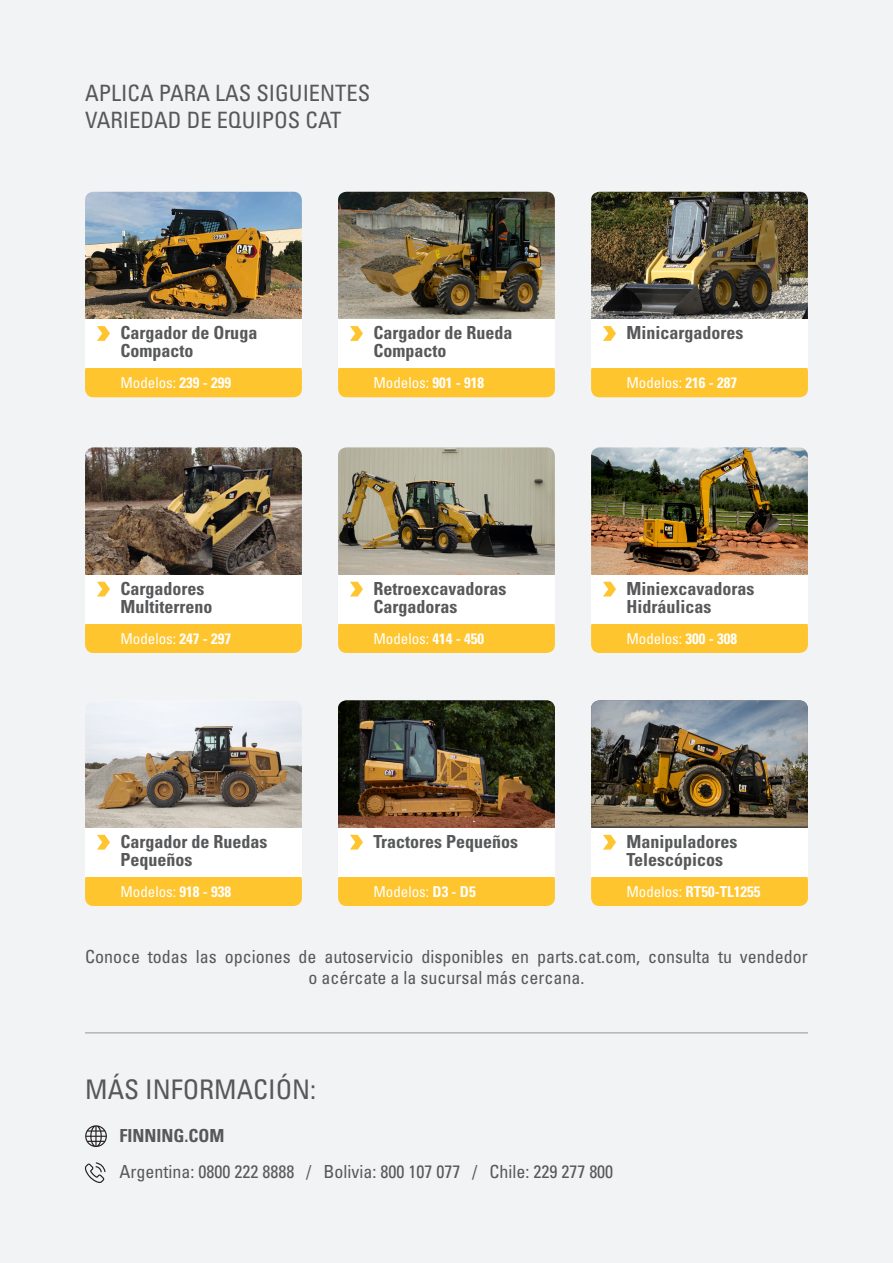
<style>
.page{position:relative;width:893px;height:1263px;background:#f2f3f4}
.page>*{position:absolute;margin:0;border:0;box-sizing:border-box;transform-origin:0 0}
.t1{font:condensed 27px "Univers LT Std";color:#57585a}
.t2{font:condensed 22.5px "Univers LT Std";color:#57585a}
.t3{font:700 condensed 18px/18px "Univers LT Std";color:#57585a}
.t4{font:condensed 18px/21.6px "Univers LT Std";color:#57585a;text-align:center}
.t5{font:condensed 15px "Univers LT Std";color:#fff}
.t6{font:700 condensed 15px "Univers LT Std";color:#fff}
.s1{font-weight:700}
.s2{font-weight:400}
</style>
<div class="page">
<div style="left:85px;top:363px;width:217px;height:34px;background:#ffc52e;border-radius:9px"></div>
<div style="left:85px;top:619px;width:217px;height:34px;background:#ffc52e;border-radius:9px"></div>
<div style="left:85px;top:872px;width:217px;height:34px;background:#ffc52e;border-radius:9px"></div>
<div style="left:338px;top:363px;width:217px;height:34px;background:#ffc52e;border-radius:9px"></div>
<div style="left:338px;top:619px;width:217px;height:34px;background:#ffc52e;border-radius:9px"></div>
<div style="left:338px;top:872px;width:217px;height:34px;background:#ffc52e;border-radius:9px"></div>
<div style="left:591px;top:363px;width:217px;height:34px;background:#ffc52e;border-radius:9px"></div>
<div style="left:591px;top:619px;width:217px;height:34px;background:#ffc52e;border-radius:9px"></div>
<div style="left:591px;top:872px;width:217px;height:34px;background:#ffc52e;border-radius:9px"></div>
<img style="left:85px;top:192px;width:217px;height:127px">
<img style="left:85px;top:447px;width:217px;height:128px">
<img style="left:85px;top:705px;width:217px;height:123px">
<img style="left:338px;top:192px;width:217px;height:127px">
<img style="left:338px;top:447px;width:217px;height:128px">
<img style="left:338px;top:700px;width:217px;height:128px">
<img style="left:591px;top:192px;width:217px;height:127px">
<img style="left:591px;top:447px;width:217px;height:128px">
<img style="left:591px;top:700px;width:217px;height:126px">
<div style="left:85px;top:319px;width:217px;height:49px;background:#fff"></div>
<div style="left:85px;top:575px;width:217px;height:48px;background:#fff"></div>
<div style="left:85px;top:828px;width:217px;height:48px;background:#fff"></div>
<div style="left:338px;top:319px;width:217px;height:49px;background:#fff"></div>
<div style="left:338px;top:575px;width:217px;height:48px;background:#fff"></div>
<div style="left:338px;top:828px;width:217px;height:48px;background:#fff"></div>
<div style="left:591px;top:319px;width:217px;height:49px;background:#fff"></div>
<div style="left:591px;top:575px;width:217px;height:48px;background:#fff"></div>
<div style="left:591px;top:828px;width:217px;height:48px;background:#fff"></div>
<svg style="left:97px;top:326px;width:13px;height:15px"></svg>
<svg style="left:97px;top:582px;width:13px;height:14px"></svg>
<svg style="left:97px;top:835px;width:13px;height:14px"></svg>
<svg style="left:350px;top:326px;width:13px;height:15px"></svg>
<svg style="left:350px;top:582px;width:13px;height:14px"></svg>
<svg style="left:350px;top:835px;width:13px;height:14px"></svg>
<svg style="left:603px;top:326px;width:13px;height:15px"></svg>
<svg style="left:603px;top:582px;width:13px;height:14px"></svg>
<svg style="left:603px;top:835px;width:13px;height:14px"></svg>
<svg style="left:85px;top:1125px;width:22px;height:22px"></svg>
<svg style="left:85px;top:1162px;width:21px;height:21px"></svg>
<hr style="left:85px;top:1032px;width:723px;height:1px;background:#939598">
<p class="t2" style="left:85px;top:79px;width:287px">APLICA PARA LAS SIGUIENTES</p>
<p class="t2" style="left:85px;top:106px;width:258px">VARIEDAD DE EQUIPOS CAT</p>
<p class="t3" style="left:120px;top:324px;width:138px">Cargador de Oruga<br>Compacto</p>
<p class="t3" style="left:373px;top:324px;width:140px">Cargador de Rueda<br>Compacto</p>
<p class="t3" style="left:626px;top:324px;width:118px">Minicargadores</p>
<p class="t5" style="left:120px;top:373px;width:112px">Modelos: <span class="s1">239 - 299</span></p>
<p class="t5" style="left:373px;top:373px;width:112px">Modelos: <span class="s1">901 - 918</span></p>
<p class="t5" style="left:626px;top:373px;width:112px">Modelos: <span class="s1">216 - 287</span></p>
<p class="t3" style="left:120px;top:579px;width:93px">Cargadores<br>Multiterreno</p>
<p class="t3" style="left:373px;top:579px;width:134px">Retroexcavadoras<br>Cargadoras</p>
<p class="t3" style="left:626px;top:579px;width:129px">Miniexcavadoras<br>Hidráulicas</p>
<p class="t5" style="left:120px;top:629px;width:112px">Modelos: <span class="s1">247 - 297</span></p>
<p class="t5" style="left:373px;top:629px;width:112px">Modelos: <span class="s1">414 - 450</span></p>
<p class="t5" style="left:626px;top:629px;width:112px">Modelos: <span class="s1">300 - 308</span></p>
<p class="t3" style="left:120px;top:832px;width:148px">Cargador de Ruedas<br>Pequeños</p>
<p class="t3" style="left:373px;top:832px;width:146px">Tractores Pequeños</p>
<p class="t3" style="left:626px;top:832px;width:112px">Manipuladores<br>Telescópicos</p>
<p class="t5" style="left:120px;top:882px;width:112px">Modelos: <span class="s1">918 - 938</span></p>
<p class="t5" style="left:373px;top:882px;width:104px">Modelos: <span class="s1">D3 - D5</span></p>
<p class="t6" style="left:626px;top:882px;width:136px"><span class="s2">Modelos:</span> RT50-TL1255</p>
<p class="t4" style="left:85px;top:945px;width:724px">Conoce todas las opciones de autoservicio disponibles en parts.cat.com, consulta tu vendedor o acércate a la sucursal más cercana.</p>
<p class="t1" style="left:85px;top:1073px;width:233px">MÁS INFORMACIÓN:</p>
<p class="t3" style="left:120px;top:1127px;width:107px">FINNING.COM</p>
<p class="t4" style="left:120px;top:1161px;width:495px">Argentina: 0800 222 8888 / Bolivia: 800 107 077 / Chile: 229 277 800</p>
</div>
